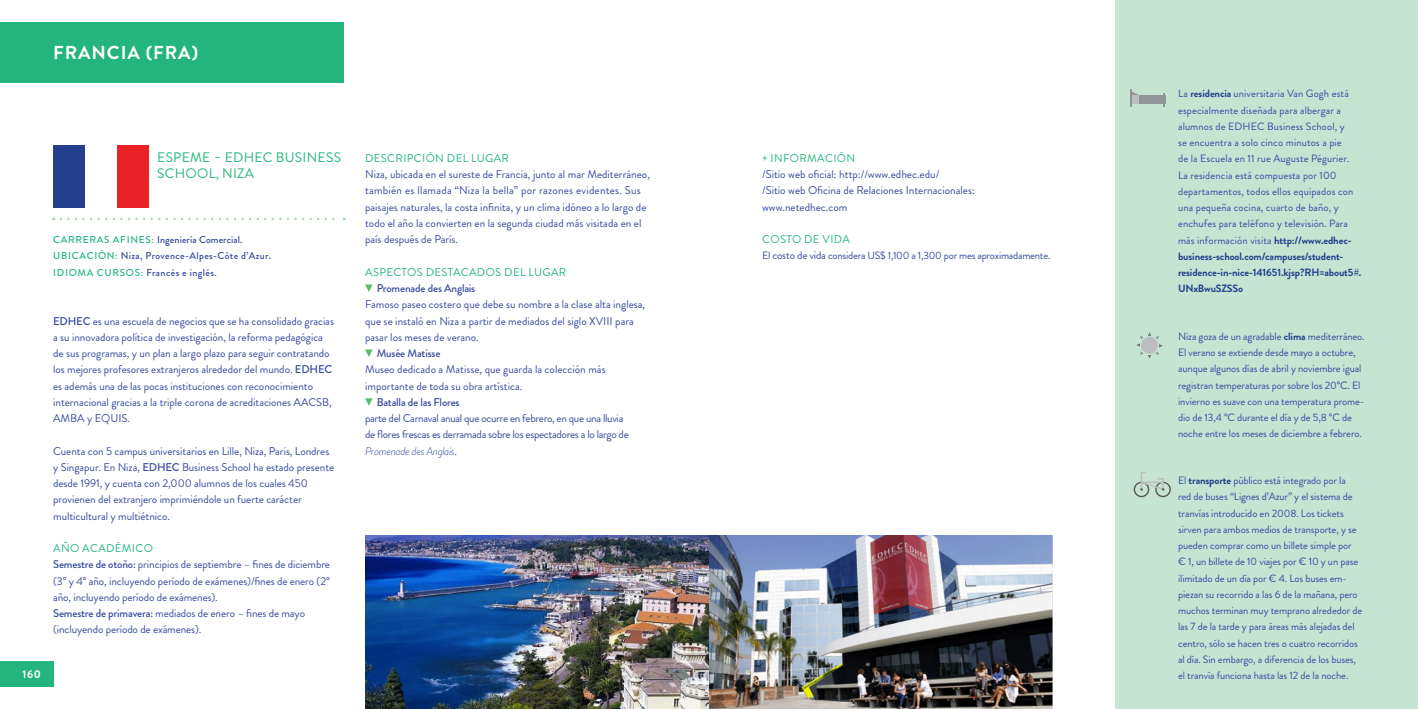
<style>
.page{position:relative;width:1418px;height:709px;background:#fff}
.page>*{position:absolute;margin:0;border:0;box-sizing:border-box;transform-origin:0 0}
.TITLE_PAISES{font:700 18.75px "Brandon Grotesque";letter-spacing:.05em;color:#fff}
.Titulo_Bandera_-_Eur{font:13.75px/16.2px "Brandon Grotesque";letter-spacing:.02em;color:#23b57d}
.Texto{font:11.25px/16.2px "Brandon Grotesque";letter-spacing:-.005em;color:#384ba0}
.Texto-2{font:11.25px "Brandon Grotesque";letter-spacing:-.03em;color:#384ba0}
.Texto-3{font:500 11.25px "Brandon Grotesque";letter-spacing:-.015em;color:#384ba0}
.Texto-4{font:11.25px "Brandon Grotesque";letter-spacing:.03em;color:#23b57d}
.Titulo_texto_-_Europ{font:11.25px "Brandon Grotesque";letter-spacing:.03em;color:#23b57d}
.Texto-5{font:italic 300 11.25px "Brandon Grotesque";letter-spacing:-.03em;color:#384ba0}
.t1{font:700 11.25px "Brandon Grotesque";color:#fff}
.Texto_iconos{font:10.62px/16.2px "Brandon Grotesque";letter-spacing:-.01em;color:#384ba0}
.Texto_iconos-2{font:10.62px/16.2px "Brandon Grotesque";letter-spacing:.01em;color:#384ba0}
.Texto-6{font:10.62px "Brandon Grotesque";letter-spacing:-.02em;color:#384ba0}
.PAISES_Europa{font:500 10px/16.2px "Brandon Grotesque";letter-spacing:.04em;color:#384ba0}
.s1{color:#23b57d}
.s2{font-weight:500}
.s3{font-weight:400;font-style:normal}
.s4{font-size:11.25px}
.s5{font-weight:700;color:#253f8e}
</style>
<div class="page">
<div style="left:1115px;top:0;width:302px;height:709px;background:#c5e4d2"></div>
<div style="left:0;top:661px;width:53px;height:26px;background:#23b57d"></div>
<div style="left:0;top:22px;width:344px;height:61px;background:#23b57d"></div>
<svg style="left:61px;top:217px;width:284px;height:3px"></svg>
<svg style="left:365px;top:284px;width:7px;height:8px"></svg>
<svg style="left:365px;top:398px;width:7px;height:8px"></svg>
<svg style="left:365px;top:349px;width:7px;height:8px"></svg>
<div style="left:53px;top:146px;width:32px;height:62px;background:#253f8e"></div>
<div style="left:117px;top:146px;width:32px;height:62px;background:#eb2225"></div>
<div style="left:1129px;top:95px;width:36px;height:8px;background:#939598"></div>
<svg style="left:1129px;top:90px;width:11px;height:17px"></svg>
<svg style="left:1136px;top:332px;width:26px;height:26px"></svg>
<div style="left:1155px;top:481px;width:15px;height:16px;border:1px solid #57585a;border-radius:50%"></div>
<div style="left:1133px;top:481px;width:16px;height:16px;border:1px solid #57585a;border-radius:50%"></div>
<svg style="left:1140px;top:471px;width:24px;height:20px"></svg>
<img style="left:365px;top:536px;width:687px;height:173px">
<p class="TITLE_PAISES" style="left:53px;top:39px;width:146px">FRANCIA (FRA)</p>
<p class="Titulo_Bandera_-_Eur" style="left:157px;top:149px;width:185px">ESPEME – EDHEC BUSINESS<br>SCHOOL, NIZA</p>
<p class="PAISES_Europa" style="left:53px;top:232px;width:219px"><span class="s1">CARRERAS AFINES:</span> Ingeniería Comercial.<br><span class="s1">UBICACIÓN:</span> Niza, Provence-Alpes-Côte d’Azur.<br><span class="s1">IDIOMA CURSOS:</span> Francés e inglés.</p>
<p class="Texto" style="left:53px;top:313px;width:282px"><span class="s2">EDHEC</span> es una escuela de negocios que se ha consolidado gracias a su innovadora política de investigación, la reforma pedagógica de sus programas, y un plan a largo plazo para seguir contratando los mejores profesores extranjeros alrededor del mundo. <span class="s2">EDHEC </span>es además una de las pocas instituciones con reconocimiento internacional gracias a la triple corona de acreditaciones AACSB, AMBA y EQUIS.</p>
<p class="Texto" style="left:53px;top:443px;width:283px">Cuenta con 5 campus universitarios en Lille, Niza, Paris, Londres y Singapur. En Niza, <span class="s2">EDHEC</span> Business School ha estado presente desde 1991, y cuenta con 2,000 alumnos de los cuales 450 provienen del extranjero imprimiéndole un fuerte carácter multicultural y multiétnico.</p>
<p class="Texto-4" style="left:53px;top:540px;width:101px">AÑO ACADÉMICO</p>
<p class="Texto" style="left:53px;top:556px;width:278px"><span class="s2">Semestre de otoño:</span> principios de septiembre – fines de diciembre (3° y 4° año, incluyendo período de exámenes)/fines de enero (2° año, incluyendo período de exámenes).<br><span class="s2">Semestre de primavera:</span> mediados de enero – fines de mayo (incluyendo período de exámenes).</p>
<p class="t1" style="left:22px;top:666px;width:20px">160</p>
<p class="Texto-4" style="left:365px;top:150px;width:145px">DESCRIPCIÓN DEL LUGAR</p>
<p class="Texto" style="left:365px;top:166px;width:286px">Niza, ubicada en el sureste de Francia, junto al mar Mediterráneo, también es llamada “Niza la bella” por razones evidentes. Sus paisajes naturales, la costa infinita, y un clima idóneo a lo largo de todo el año la convierten en la segunda ciudad más visitada en el país después de París.</p>
<p class="Titulo_texto_-_Europ" style="left:365px;top:264px;width:203px">ASPECTOS DESTACADOS DEL LUGAR</p>
<p class="Texto-3" style="left:376px;top:280px;width:100px">Promenade des Anglais</p>
<p class="Texto" style="left:365px;top:296px;width:282px">Famoso paseo costero que debe su nombre a la clase alta inglesa,</p>
<p class="Texto" style="left:365px;top:313px;width:270px">que se instaló en Niza a partir de mediados del siglo XVIII para</p>
<p class="Texto" style="left:365px;top:329px;width:115px">pasar los meses de verano.</p>
<p class="Texto-3" style="left:376px;top:345px;width:65px">Musée Matisse</p>
<p class="Texto" style="left:365px;top:361px;width:242px">Museo dedicado a Matisse, que guarda la colección más</p>
<p class="Texto" style="left:365px;top:378px;width:159px">importante de toda su obra artística.</p>
<p class="Texto-3" style="left:376px;top:394px;width:84px">Batalla de las Flores</p>
<p class="Texto-2" style="left:365px;top:410px;width:260px">parte del Carnaval anual que ocurre en febrero, en que una lluvia</p>
<p class="Texto-2" style="left:365px;top:427px;width:265px">de flores frescas es derramada sobre los espectadores a lo largo de</p>
<p class="Texto-5" style="left:365px;top:443px;width:93px">Promenade des Anglais<span class="s3">.</span></p>
<p class="Titulo_texto_-_Europ" style="left:762px;top:150px;width:94px">+ INFORMACIÓN</p>
<p class="Texto" style="left:762px;top:166px;width:214px">/Sitio web oficial: http://www.edhec.edu/<br>/Sitio web Oficina de Relaciones Internacionales: www.netedhec.com</p>
<p class="Texto-4" style="left:762px;top:232px;width:89px">COSTO DE VIDA</p>
<p class="Texto-6" style="left:762px;top:248px;width:290px">El <span class="s4">costo de vida</span> considera US$ 1,100 a 1,300 por mes aproximadamente.</p>
<p class="Texto_iconos-2" style="left:1178px;top:86px;width:185px">La <span class="s5">residencia</span> universitaria Van Gogh está especialmente diseñada para albergar a alumnos de EDHEC Business School, y<br>se encuentra a solo cinco minutos a pie<br>de la Escuela en 11 rue Auguste Pégurier.<br>La residencia está compuesta por 100 departamentos, todos ellos equipados con una pequeña cocina, cuarto de baño, y enchufes para teléfono y televisión. Para más información visita <span class="s5">http://www.edhec&shy;business-school.com/campuses/student&shy;residence-in-nice-141651.kjsp?RH=about5#.<br>UNxBwuSZSSo</span></p>
<p class="Texto_iconos" style="left:1178px;top:328px;width:188px">Niza goza de un agradable <span class="s5">clima</span> mediterráneo.<br>El verano se extiende desde mayo a octubre, aunque algunos días de abril y noviembre igual registran temperaturas por sobre los 20°C. El invierno es suave con una temperatura prome&shy;dio de 13,4 °C durante el día y de 5,8 °C de noche entre los meses de diciembre a febrero.</p>
<p class="Texto_iconos" style="left:1178px;top:472px;width:186px">El <span class="s5">transporte</span> público está integrado por la<br>red de buses “Lignes d’Azur” y el sistema de tranvías introducido en 2008. Los tickets sirven para ambos medios de transporte, y se pueden comprar como un billete simple por<br>€ 1, un billete de 10 viajes por € 10 y un pase ilimitado de un día por € 4. Los buses em&shy;piezan su recorrido a las 6 de la mañana, pero muchos terminan muy temprano alrededor de las 7 de la tarde y para áreas más alejadas del centro, sólo se hacen tres o cuatro recorridos al día. Sin embargo, a diferencia de los buses, el tranvía funciona hasta las 12 de la noche.</p>
</div>
